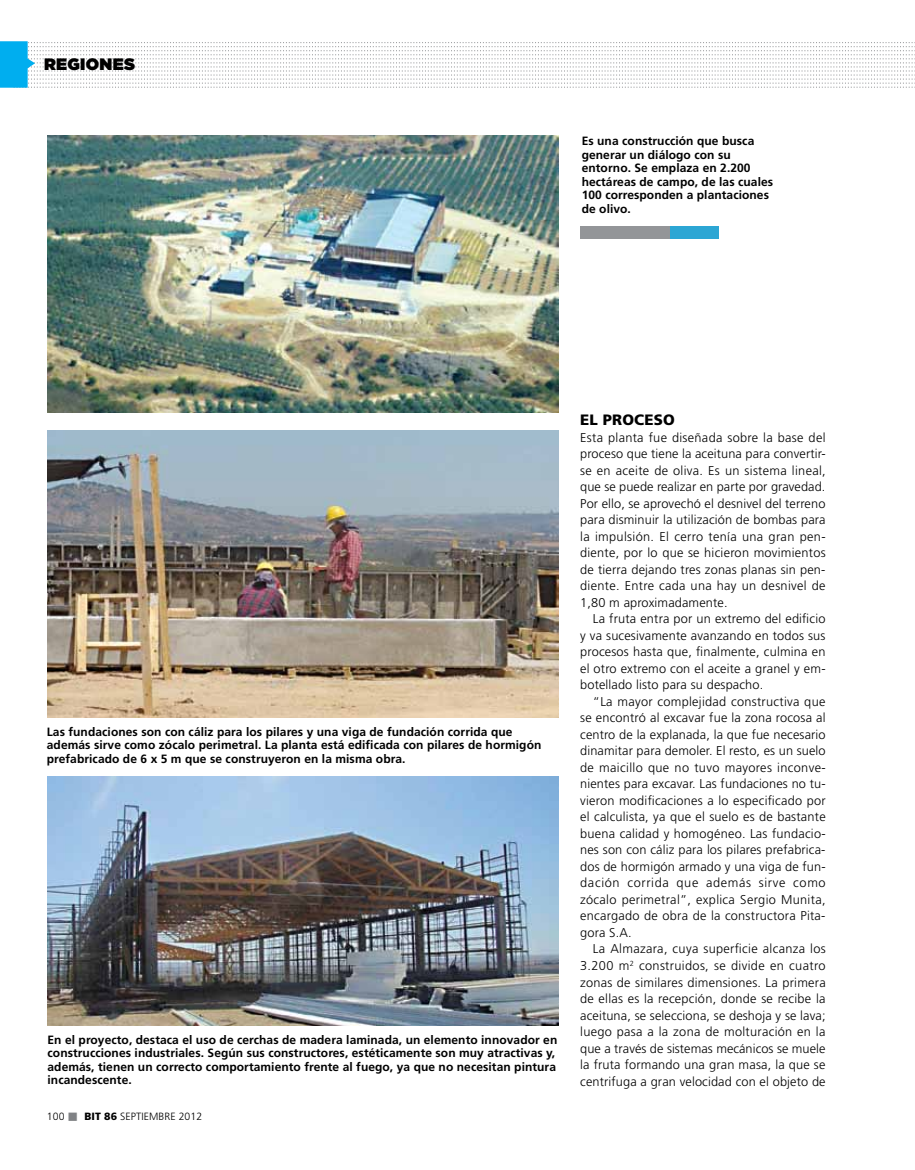
<style>
.page{position:relative;width:915px;height:1170px;background:#fff}
.page>*{position:absolute;margin:0;border:0;box-sizing:border-box;transform-origin:0 0}
.t1{font:900 16.5px "Gotham";color:#000}
.t2{font:900 15px "Frutiger";letter-spacing:.01em;color:#000}
.t3{font:300 12.75px/16.5px "Frutiger";letter-spacing:.015em;color:#000;text-align:justify}
.t4{font:700 12px/13.5px "Frutiger";letter-spacing:.005em;color:#000}
.t5{font:300 10.5px "Frutiger";letter-spacing:.005em;color:#000}
.s1{color:#808285}
.s2{font-weight:900}
</style>
<div class="page">
<div style="left:580px;top:226px;width:138px;height:13px;background:#939598"></div>
<div style="left:670px;top:226px;width:48px;height:13px;background:#2ca6d4"></div>
<svg style="left:0;top:41px;width:913px;height:47px"></svg>
<img style="left:47px;top:136px;width:511px;height:276px">
<img style="left:47px;top:430px;width:511px;height:287px">
<img style="left:47px;top:776px;width:511px;height:249px">
<p class="t1" style="left:44px;top:52px;width:92px">REGIONES</p>
<p class="t4" style="left:581px;top:134px;width:193px">Es una construcción que busca generar un diálogo con su entorno. Se emplaza en 2.200 hectáreas de campo, de las cuales<br>100 corresponden a plantaciones de olivo.</p>
<p class="t4" style="left:47px;top:724px;width:496px">Las fundaciones son con cáliz para los pilares y una viga de fundación corrida que además sirve como zócalo perimetral. La planta está edificada con pilares de hormigón prefabricado de 6 x 5 m que se construyeron en la misma obra.</p>
<p class="t4" style="left:47px;top:1032px;width:511px">En el proyecto, destaca el uso de cerchas de madera laminada, un elemento innovador en construcciones industriales. Según sus constructores, estéticamente son muy atractivas y, además, tienen un correcto comportamiento frente al fuego, ya que no necesitan pintura incandescente.</p>
<p class="t5" style="left:47px;top:1110px;width:157px">100 <span class="s1">■</span> <span class="s2">BIT 86</span> septiembre 2012</p>
<p class="t2" style="left:580px;top:411px;width:96px">EL PROCESO</p>
<p class="t3" style="left:580px;top:429px;width:247px">Esta planta fue diseñada sobre la base del proceso que tiene la aceituna para convertir&shy;se en aceite de oliva. Es un sistema lineal, que se puede realizar en parte por gravedad.<br>Por ello, se aprovechó el desnivel del terreno para disminuir la utilización de bombas para la impulsión. El cerro tenía una gran pen&shy;diente, por lo que se hicieron movimientos de tierra dejando tres zonas planas sin pen&shy;diente. Entre cada una hay un desnivel de 1,80 m aproximadamente.</p>
<p class="t3" style="left:580px;top:610px;width:247px;text-indent:13px">La fruta entra por un extremo del edificio y va sucesivamente avanzando en todos sus procesos hasta que, finalmente, culmina en el otro extremo con el aceite a granel y em&shy;botellado listo para su despacho.</p>
<p class="t3" style="left:580px;top:693px;width:247px;text-indent:13px">“La mayor complejidad constructiva que se encontró al excavar fue la zona rocosa al centro de la explanada, la que fue necesario dinamitar para demoler. El resto, es un suelo de maicillo que no tuvo mayores inconve&shy;nientes para excavar. Las fundaciones no tu&shy;vieron modificaciones a lo especificado por el calculista, ya que el suelo es de bastante buena calidad y homogéneo. Las fundacio&shy;nes son con cáliz para los pilares prefabrica&shy;dos de hormigón armado y una viga de fun&shy;dación corrida que además sirve como zócalo perimetral”, explica Sergio M unita, encargado de obra de la constructora Pita&shy;gora S.A.</p>
<p class="t3" style="left:580px;top:940px;width:247px;text-indent:13px">La Almazara, cuya superficie alcanza los 3.200 m<sup>2</sup> construidos, se divide en cuatro zonas de similares dimensiones. La primera de ellas es la recepción, donde se recibe la aceituna, se selecciona, se deshoja y se lava; luego pasa a la zona de molturación en la que a través de sistemas mecánicos se muele la fruta formando una gran masa, la que se centrifuga a gran velocidad con el objeto de</p>
</div>
